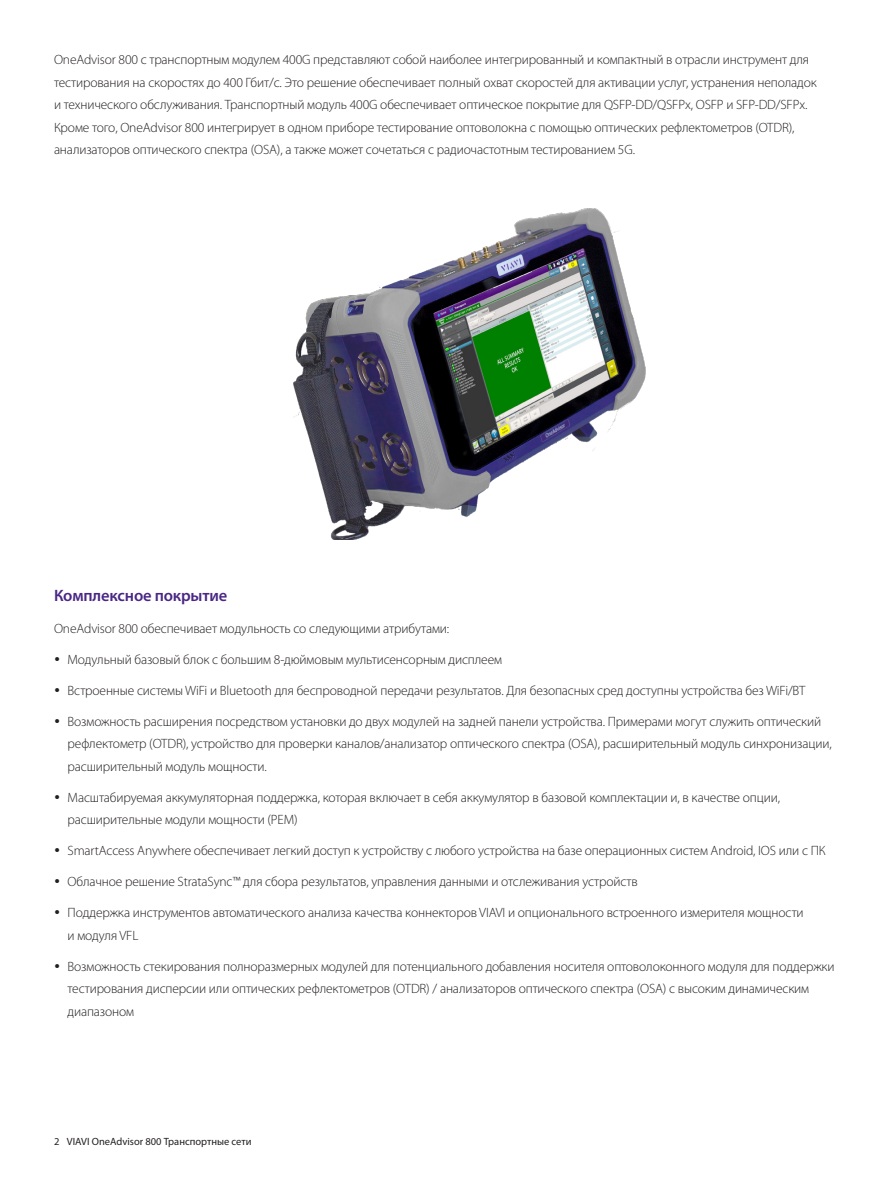
<style>
.page{position:relative;width:893px;height:1191px;background:#fff}
.page>*{position:absolute;margin:0;border:0;box-sizing:border-box;transform-origin:0 0}
.H2_Heading_Purple_12_16{font:600 16.5px "Myriad Pro";letter-spacing:-.01em;color:#4a2785}
.P_10_16{font:300 13.5px/22.5px "Myriad Pro";letter-spacing:-.01em;color:#231f20}
.t1{font:10.5px "Myriad Pro";color:#231f20}
</style>
<div class="page">
<img style="left:293px;top:208px;width:353px;height:331px">
<p class="P_10_16" style="left:54px;top:49px;width:764px">OneAdvisor 800 с транспортным модулем 400G представляют собой наиболее интегрированный и компактный в отрасли инструмент для тестирования на скоростях до 400 Гбит/с. Это решение обеспечивает полный охват скоростей для активации услуг, устранения неполадок и технического обслуживания. Транспортный модуль 400G обеспечивает оптическое покрытие для QSFP-DD/QSFPx, OSFP и SFP-DD/SFPx.<br>Кроме того, OneAdvisor 800 интегрирует в одном приборе тестирование оптоволокна с помощью оптических рефлектометров (OTDR), анализаторов оптического спектра (OSA), а также может сочетаться с радиочастотным тестированием 5G.</p>
<p class="H2_Heading_Purple_12_16" style="left:54px;top:587px;width:175px">Комплексное покрытие</p>
<p class="P_10_16" style="left:54px;top:617px;width:397px">OneAdvisor 800 обеспечивает модульность со следующими атрибутами:</p>
<p class="P_10_16" style="left:68px;top:648px;width:436px">Модульный базовый блок с большим 8-дюймовым мультисенсорным дисплеем</p>
<p class="P_10_16" style="left:68px;top:679px;width:739px">Встроенные системы WiFi и Bluetooth для беспроводной передачи результатов. Для безопасных сред доступны устройства без WiFi/BT</p>
<p class="P_10_16" style="left:68px;top:710px;width:766px">Возможность расширения посредством установки до двух модулей на задней панели устройства. Примерами могут служить оптический рефлектометр (OTDR), устройство для проверки каналов/анализатор оптического спектра (OSA), расширительный модуль синхронизации, расширительный модуль мощности.</p>
<p class="P_10_16" style="left:68px;top:786px;width:714px">Масштабируемая аккумуляторная поддержка, которая включает в себя аккумулятор в базовой комплектации и, в качестве опции, расширительные модули мощности (PEM)</p>
<p class="P_10_16" style="left:68px;top:839px;width:760px">SmartAccess Anywhere обеспечивает легкий доступ к устройству с любого устройства на базе операционных систем Android, IOS или с ПК</p>
<p class="P_10_16" style="left:68px;top:870px;width:572px">Облачное решение StrataSync™ для сбора результатов, управления данными и отслеживания устройств</p>
<p class="P_10_16" style="left:68px;top:901px;width:738px">Поддержка инструментов автоматического анализа качества коннекторов VIAVI и опционального встроенного измерителя мощности и модуля VFL</p>
<p class="P_10_16" style="left:68px;top:955px;width:769px">Возможность стекирования полноразмерных модулей для потенциального добавления носителя оптоволоконного модуля для поддержки тестирования дисперсии или оптических рефлектометров (OTDR) / анализаторов оптического спектра (OSA) с высоким динамическим диапазоном</p>
<p class="t1" style="left:54px;top:1135px;width:199px">2 VIAVI OneAdvisor 800 Транспортные сети</p>
</div>
